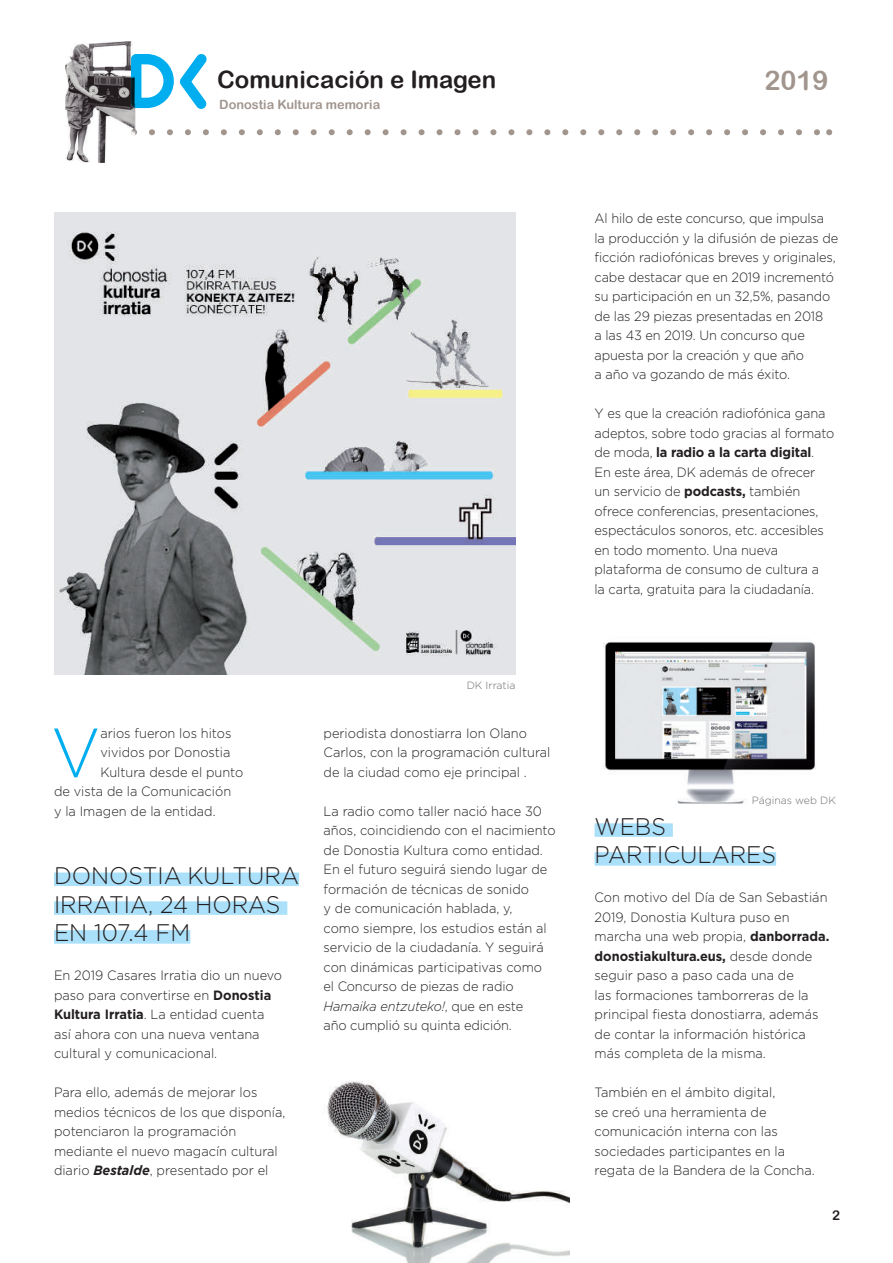
<style>
.page{position:relative;width:893px;height:1263px;background:#fff}
.page>*{position:absolute;margin:0;border:0;box-sizing:border-box;transform-origin:0 0}
.t1{font:300 69.15px "Gotham";color:#00aeef;scale:.95 1}
.t2{font:27px "Arial Rounded MT Bold";color:#a1958d}
.t3{font:300 24px/28.8px "Gotham";color:#231f20;scale:.95 1}
.t4{font:24px "Arial Rounded MT Bold";color:#231f20}
.t5{font:300 13.5px/19.5px "Gotham";color:#231f20;scale:.95 1}
.t6{font:13.5px "Arial Rounded MT Bold";color:#231f20}
.t7{font:12.75px "Arial Rounded MT Bold";color:#a1958d}
.t8{font:300 10.5px "Gotham";color:#6c6d70}
.s1{font-weight:700}
.s2{font-weight:700;font-style:italic}
.s3{font-style:italic}
</style>
<div class="page">
<svg style="left:135px;top:54px;width:39px;height:54px"></svg>
<svg style="left:180px;top:54px;width:27px;height:55px"></svg>
<img style="left:65px;top:41px;width:70px;height:122px">
<img style="left:131px;top:54px;width:4px;height:54px">
<svg style="left:131px;top:129px;width:701px;height:6px"></svg>
<img style="left:327px;top:1080px;width:243px;height:183px">
<div style="left:595px;top:823px;width:78px;height:14px;background:#aae0f9"></div>
<div style="left:595px;top:852px;width:181px;height:14px;background:#aae0f9"></div>
<img style="left:54px;top:213px;width:461px;height:461px">
<img style="left:603px;top:641px;width:213px;height:163px">
<div style="left:54px;top:872px;width:245px;height:14px;background:#aae0f9"></div>
<div style="left:54px;top:901px;width:233px;height:14px;background:#aae0f9"></div>
<div style="left:54px;top:930px;width:136px;height:14px;background:#aae0f9"></div>
<h3 class="t4" style="left:217px;top:65px;width:281px">Comunicación e Imagen</h3>
<h2 class="t2" style="left:764px;top:65px;width:66px">2019</h2>
<p class="t7" style="left:219px;top:97px;width:162px">Donostia Kultura memoria</p>
<h1 class="t1" style="left:51px;top:709px;width:53px">V</h1>
<p class="t5" style="left:100px;top:723px;width:139px">arios fueron los hitos</p>
<p class="t5" style="left:100px;top:742px;width:138px">vividos por Donostia</p>
<p class="t5" style="left:100px;top:762px;width:152px">Kultura desde el punto</p>
<p class="t5" style="left:54px;top:781px;width:188px">de vista de la Comunicación</p>
<p class="t5" style="left:54px;top:801px;width:172px">y la Imagen de la entidad.</p>
<h3 class="t3" style="left:54px;top:860px;width:259px">DONOSTIA KULTURA<br>IRRATIA, 24 HORAS<br>EN 107.4 FM</h3>
<p class="t5" style="left:54px;top:965px;width:242px">En 2019 Casares Irratia dio un nuevo paso para convertirse en <span class="s1">Donostia<br>Kultura Irratia</span>. La entidad cuenta así ahora con una nueva ventana cultural y comunicacional.</p>
<p class="t5" style="left:54px;top:1082px;width:245px">Para ello, además de mejorar los medios técnicos de los que disponía, potenciaron la programación mediante el nuevo magacín cultural diario <span class="s2">Bestalde</span>, presentado por el</p>
<p class="t8" style="left:467px;top:678px;width:50px">DK Irratia</p>
<p class="t5" style="left:324px;top:723px;width:240px">periodista donostiarra Ion Olano<br>Carlos, con la programación cultural de la ciudad como eje principal .</p>
<p class="t5" style="left:324px;top:801px;width:246px">La radio como taller nació hace 30 años, coincidiendo con el nacimiento de Donostia Kultura como entidad.<br>En el futuro seguirá siendo lugar de formación de técnicas de sonido<br>y de comunicación hablada, y,<br>como siempre, los estudios están al servicio de la ciudadanía. Y seguirá con dinámicas participativas como el Concurso de piezas de radio <span class="s3">Hamaika entzuteko!</span>, que en este<br>año cumplió su quinta edición.</p>
<p class="t5" style="left:595px;top:209px;width:258px">Al hilo de este concurso, que impulsa<br>la producción y la difusión de piezas de ficción radiofónicas breves y originales, cabe destacar que en 2019 incrementó su participación en un 32,5%, pasando de las 29 piezas presentadas en 2018<br>a las 43 en 2019. Un concurso que apuesta por la creación y que año<br>a año va gozando de más éxito.</p>
<p class="t5" style="left:595px;top:403px;width:254px">Y es que la creación radiofónica gana adeptos, sobre todo gracias al formato de moda, <span class="s1">la radio a la carta digital</span>.<br>En este área, DK además de ofrecer<br>un servicio de <span class="s1">podcasts,</span> también ofrece conferencias, presentaciones, espectáculos sonoros, etc. accesibles en todo momento. Una nueva plataforma de consumo de cultura a<br>la carta, gratuita para la ciudadanía.</p>
<p class="t8" style="left:752px;top:794px;width:86px">Páginas web DK</p>
<h3 class="t3" style="left:595px;top:811px;width:193px">WEBS<br>PARTICULARES</h3>
<p class="t5" style="left:595px;top:887px;width:249px">Con motivo del Día de San Sebastián 2019, Donostia Kultura puso en marcha una web propia, <span class="s1">danborrada. donostiakultura.eus,</span> desde donde seguir paso a paso cada una de<br>las formaciones tamborreras de la principal fiesta donostiarra, además de contar la información histórica más completa de la misma.</p>
<p class="t5" style="left:595px;top:1082px;width:233px">También en el ámbito digital,<br>se creó una herramienta de comunicación interna con las sociedades participantes en la regata de la Bandera de la Concha.</p>
<p class="t6" style="left:832px;top:1208px;width:10px">2</p>
</div>
